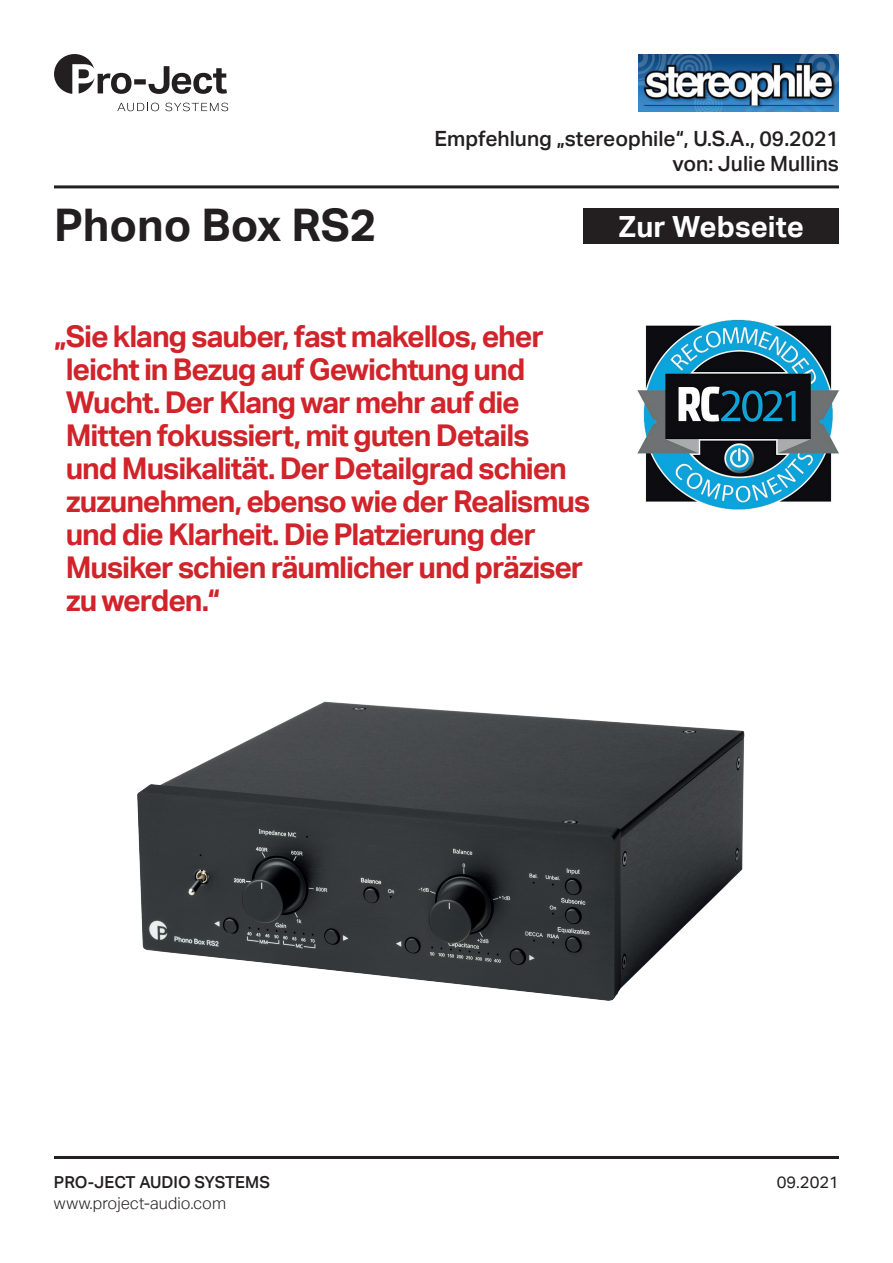
<style>
.page{position:relative;width:893px;height:1263px;background:#fff}
.page>*{position:absolute;margin:0;border:0;box-sizing:border-box;transform-origin:0 0}
.t1{font:700 45px "Aktiv Grotesk Trial";color:#231f20}
.t2{font:700 30px/33px "Aktiv Grotesk Trial";letter-spacing:-.04em;color:#d1232a}
.t3{font:700 29.1px "Aktiv Grotesk Trial";color:#fff}
.t4{font:500 21px/25.2px "Aktiv Grotesk Trial";color:#231f20;text-align:right}
.t5{font:300 16.5px "Aktiv Grotesk Trial";color:#231f20}
.t6{font:500 16.5px "Aktiv Grotesk Trial";color:#231f20}
.t7{font:16.5px "Aktiv Grotesk Trial";color:#231f20}
</style>
<div class="page">
<hr style="left:54px;top:1156px;width:785px;height:3px;background:#231f20">
<hr style="left:54px;top:185px;width:785px;height:3px;background:#231f20">
<svg style="left:54px;top:54px;width:173px;height:40px"></svg>
<svg style="left:117px;top:103px;width:42px;height:8px"></svg>
<svg style="left:165px;top:103px;width:63px;height:8px"></svg>
<img style="left:137px;top:702px;width:607px;height:298px">
<img style="left:638px;top:54px;width:201px;height:57px">
<img style="left:637px;top:319px;width:202px;height:191px">
<div style="left:584px;top:209px;width:255px;height:35px;background:#231f20"></div>
<h1 class="t1" style="left:54px;top:199px;width:324px">Phono Box RS2</h1>
<p class="t4" style="left:435px;top:126px;width:406px">Empfehlung „stereophile“, U.S.A., 09.2021 von: Julie Mullins</p>
<p class="t3" style="left:619px;top:210px;width:186px">Zur Webseite</p>
<p class="t2" style="left:66px;top:320px;width:526px;text-indent:-12px">„Sie klang sauber, fast makellos, eher leicht in Bezug auf Gewichtung und Wucht. Der Klang war mehr auf die Mitten fokussiert, mit guten Details<br>und Musikalität. Der Detailgrad schien zuzunehmen, ebenso wie der Realismus und die Klarheit. Die Platzierung der Musiker schien räumlicher und präziser zu werden.“</p>
<p class="t6" style="left:54px;top:1172px;width:217px">PRO-JECT AUDIO SYSTEMS</p>
<p class="t7" style="left:777px;top:1172px;width:64px">09.2021</p>
<p class="t5" style="left:54px;top:1193px;width:174px">www.project-audio.com</p>
</div>
